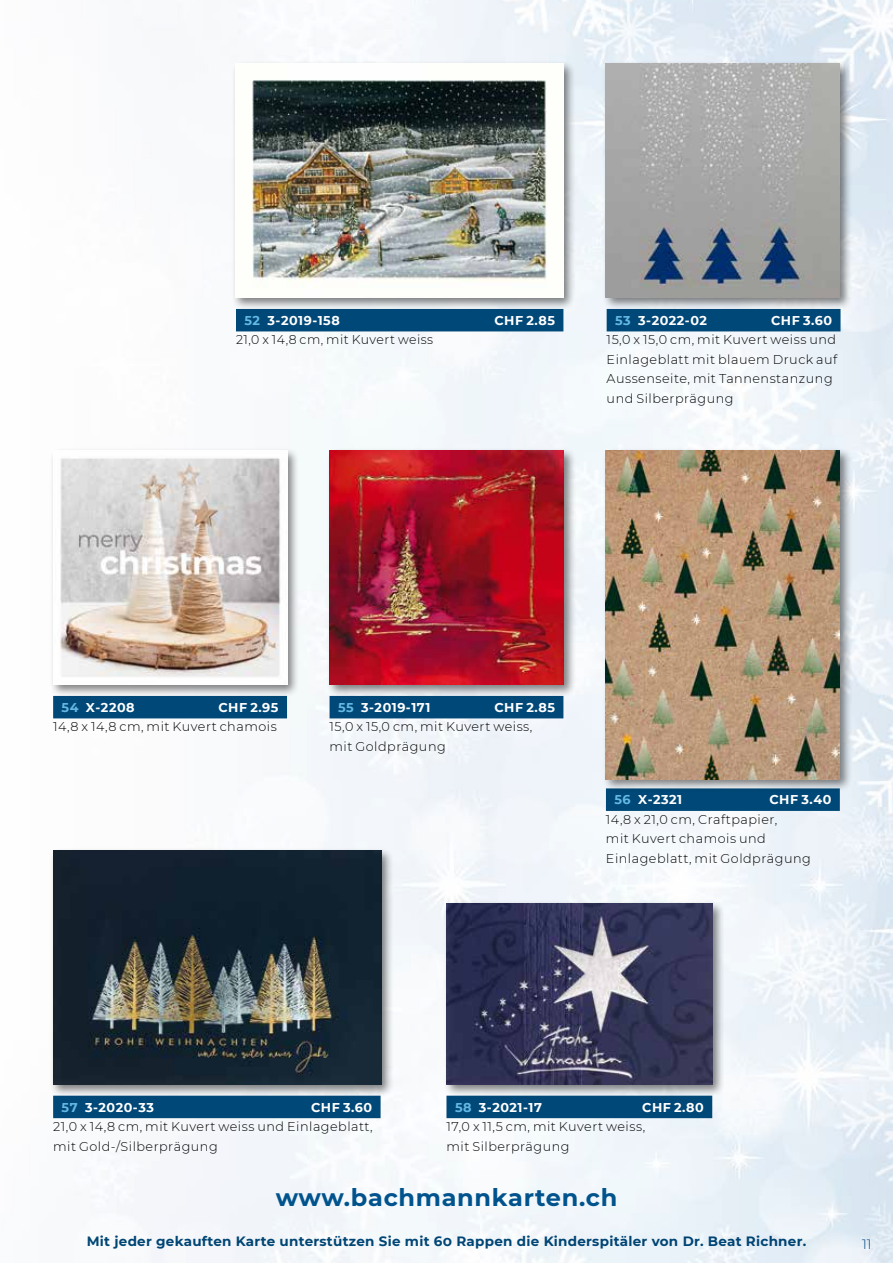
<style>
.page{position:relative;width:893px;height:1263px;background:#fff}
.page>*{position:absolute;margin:0;border:0;box-sizing:border-box;transform-origin:0 0}
.t1{font:700 24px "Montserrat";letter-spacing:.03em;color:#00538d}
.t2{font:700 13.5px "Montserrat";letter-spacing:.02em;color:#004877}
.t3{font:300 13.5px "Montserrat";color:#004985}
.t4{font:300 12.75px/19.5px "Montserrat";letter-spacing:.04em;color:#000}
.t5{font:700 12.75px "Montserrat";letter-spacing:.04em;color:#fff}
.s1{color:#64b9e4}
</style>
<div class="page">
<img style="left:53px;top:0;width:840px;height:1263px">
<div style="left:53px;top:1096px;width:328px;height:22px;background:#004877"></div>
<div style="left:330px;top:696px;width:233px;height:22px;background:#004877"></div>
<div style="left:606px;top:788px;width:234px;height:23px;background:#004877"></div>
<div style="left:607px;top:309px;width:233px;height:22px;background:#004877"></div>
<div style="left:53px;top:696px;width:234px;height:22px;background:#004877"></div>
<div style="left:446px;top:1096px;width:266px;height:22px;background:#004877"></div>
<div style="left:236px;top:309px;width:327px;height:22px;background:#004877"></div>
<div style="left:231px;top:60px;width:345px;height:250px;background:#000;opacity:.5"></div>
<img style="left:235px;top:64px;width:328px;height:234px">
<div style="left:49px;top:847px;width:345px;height:250px;background:#000;opacity:.5"></div>
<img style="left:53px;top:850px;width:328px;height:234px">
<div style="left:602px;top:447px;width:250px;height:344px;background:#000;opacity:.5"></div>
<img style="left:606px;top:451px;width:234px;height:328px">
<div style="left:49px;top:447px;width:250px;height:250px;background:#000;opacity:.5"></div>
<img style="left:53px;top:451px;width:234px;height:234px">
<div style="left:602px;top:60px;width:251px;height:251px;background:#000;opacity:.5"></div>
<img style="left:606px;top:64px;width:234px;height:234px">
<div style="left:326px;top:447px;width:250px;height:250px;background:#000;opacity:.5"></div>
<img style="left:330px;top:451px;width:233px;height:234px">
<div style="left:443px;top:900px;width:282px;height:197px;background:#000;opacity:.5"></div>
<img style="left:446px;top:904px;width:266px;height:180px">
<p class="t5" style="left:244px;top:311px;width:97px"><span class="s1">52</span> 3-2019-158</p>
<p class="t5" style="left:494px;top:311px;width:62px">CHF 2.85</p>
<p class="t4" style="left:236px;top:330px;width:199px">21,0 x 14,8 cm, mit Kuvert weiss</p>
<p class="t5" style="left:615px;top:311px;width:93px"><span class="s1">53</span> 3-2022-02</p>
<p class="t5" style="left:771px;top:311px;width:63px">CHF 3.60</p>
<p class="t4" style="left:607px;top:330px;width:232px">15,0 x 15,0 cm, mit Kuvert weiss und<br>Einlageblatt mit blauem Druck auf<br>Aussenseite, mit Tannenstanzung und Silberprägung</p>
<p class="t5" style="left:62px;top:698px;width:74px"><span class="s1">54</span> X-2208</p>
<p class="t5" style="left:218px;top:698px;width:62px">CHF 2.95</p>
<p class="t4" style="left:53px;top:717px;width:225px">14,8 x 14,8 cm, mit Kuvert chamois</p>
<p class="t5" style="left:338px;top:698px;width:94px"><span class="s1">55</span> 3-2019-171</p>
<p class="t5" style="left:494px;top:698px;width:62px">CHF 2.85</p>
<p class="t4" style="left:330px;top:717px;width:204px">15,0 x 15,0 cm, mit Kuvert weiss, mit Goldprägung</p>
<p class="t5" style="left:614px;top:791px;width:69px"><span class="s1">56</span> X-2321</p>
<p class="t5" style="left:769px;top:791px;width:63px">CHF 3.40</p>
<p class="t4" style="left:606px;top:809px;width:206px">14,8 x 21,0 cm, Craftpapier,<br>mit Kuvert chamois und<br>Einlageblatt, mit Goldprägung</p>
<p class="t5" style="left:455px;top:1098px;width:88px"><span class="s1">58</span> 3-2021-17</p>
<p class="t5" style="left:642px;top:1098px;width:63px">CHF 2.80</p>
<p class="t4" style="left:446px;top:1116px;width:200px">17,0 x 11,5 cm, mit Kuvert weiss, mit Silberprägung</p>
<h1 class="t1" style="left:276px;top:1180px;width:343px">www.bachmannkarten.ch</h1>
<p class="t5" style="left:62px;top:1098px;width:94px"><span class="s1">57</span> 3-2020-33</p>
<p class="t5" style="left:311px;top:1098px;width:63px">CHF 3.60</p>
<p class="t4" style="left:53px;top:1116px;width:321px">21,0 x 14,8 cm, mit Kuvert weiss und Einlageblatt, mit Gold-/Silberprägung</p>
<p class="t2" style="left:87px;top:1231px;width:721px">Mit jeder gekauften Karte unterstützen Sie mit 60 Rappen die Kinderspitäler von Dr. Beat Richner.</p>
<p class="t3" style="left:862px;top:1234px;width:11px">11</p>
</div>
